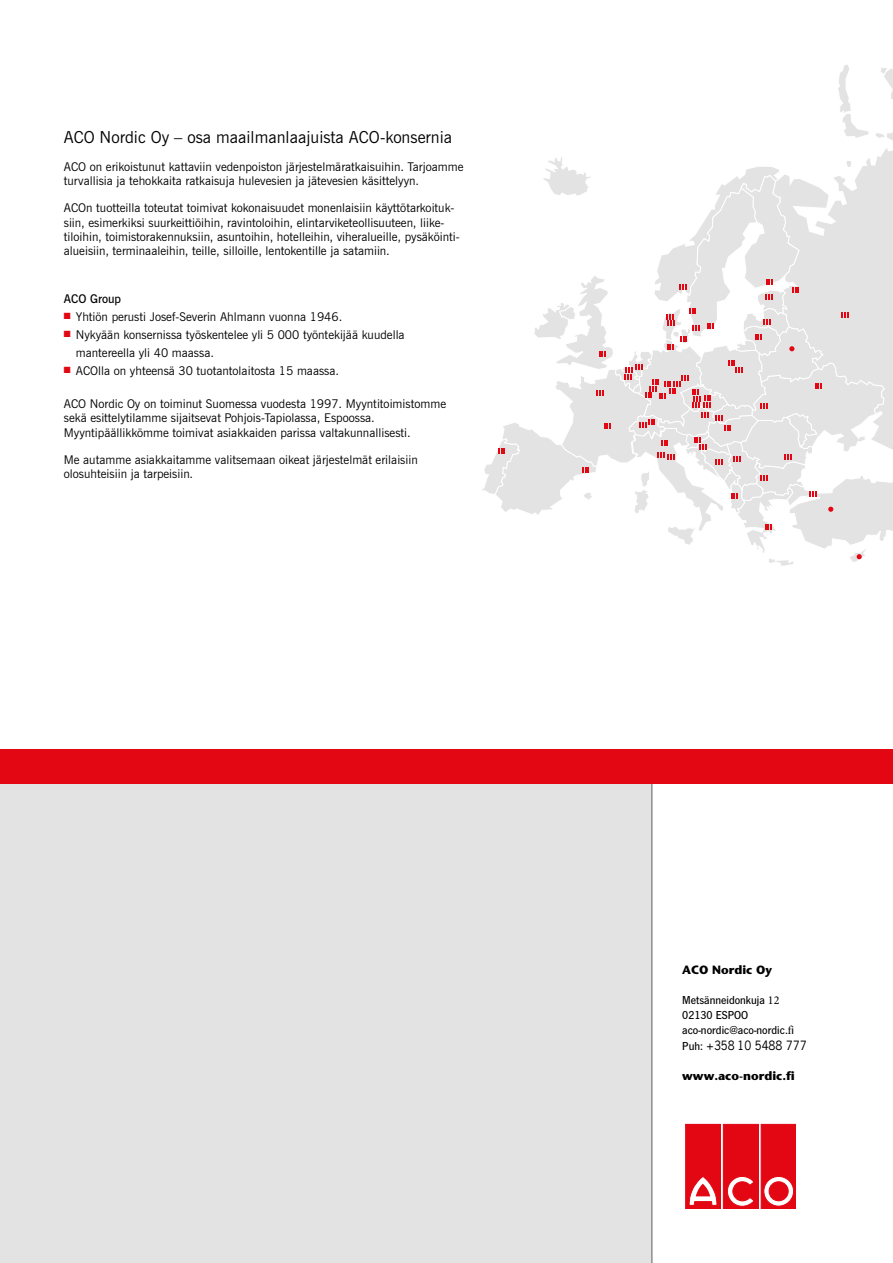
<style>
.page{position:relative;width:893px;height:1263px;background:#fff}
.page>*{position:absolute;margin:0;border:0;box-sizing:border-box;transform-origin:0 0}
.t1{font:16.5px "News Gothic BT";color:#000}
.t2{font:12px/14.4px "News Gothic BT";color:#000}
.t3{font:500 12px/15.1px "News Gothic TOT";color:#000}
.t4{font:700 12px "Stone Sans";color:#000}
.t5{font:12px "News Gothic";color:#000}
.t6{font:600 12px "News Gothic BT";color:#000}
.s1{color:#e30613}
.s2{font-family:"Minion Pro";font-weight:400}
.s3{font-family:"News Gothic TOT";font-weight:500}
</style>
<div class="page">
<div style="left:0;top:783px;width:652px;height:480px;background:#e3e3e3"></div>
<hr style="left:652px;top:783px;width:1px;height:480px;background:#706f6f">
<div style="left:0;top:749px;width:893px;height:34px;background:#e30613"></div>
<div style="left:686px;top:1124px;width:34px;height:85px;background:#e30613"></div>
<div style="left:685px;top:1124px;width:35px;height:85px;border:1px solid #e30613"></div>
<svg style="left:689px;top:1176px;width:28px;height:29px"></svg>
<div style="left:761px;top:1124px;width:34px;height:85px;background:#e30613"></div>
<svg style="left:764px;top:1176px;width:30px;height:30px"></svg>
<div style="left:764px;top:1176px;width:30px;height:30px;border:1px solid #e30613;border-radius:50%"></div>
<div style="left:769px;top:1182px;width:19px;height:19px;background:#e30613;border-radius:50%"></div>
<div style="left:769px;top:1181px;width:19px;height:20px;border:1px solid #e30613;border-radius:50%"></div>
<div style="left:723px;top:1124px;width:35px;height:85px;background:#e30613;border:1px solid #e30613"></div>
<svg style="left:727px;top:1176px;width:26px;height:30px"></svg>
<svg style="left:838px;top:65px;width:51px;height:73px"></svg>
<svg style="left:482px;top:155px;width:411px;height:411px"></svg>
<h1 class="t1" style="left:64px;top:128px;width:390px">ACO Nordic Oy – osa maailmanlaajuista ACO-konsernia</h1>
<p class="t2" style="left:64px;top:159px;width:401px">ACO on erikoistunut kattaviin vedenpoiston järjestelmäratkaisuihin. Tarjoamme turvallisia ja tehokkaita ratkaisuja hulevesien ja jätevesien käsittelyyn.</p>
<p class="t2" style="left:64px;top:201px;width:397px">ACOn tuotteilla toteutat toimivat kokonaisuudet monenlaisiin käyttötarkoituk&shy;siin, esimerkiksi suurkeittiöihin, ravintoloihin, elintarviketeollisuuteen, liike&shy;tiloihin, toimistorakennuksiin, asuntoihin, hotelleihin, viheralueille, pysäköinti&shy;alueisiin, terminaaleihin, teille, silloille, lentokentille ja satamiin.</p>
<p class="t6" style="left:64px;top:291px;width:59px">ACO Group</p>
<p class="t2" style="left:64px;top:309px;width:280px"><span class="s1">■</span> Yhtiön perusti Josef-Severin Ahlmann vuonna 1946.</p>
<p class="t2" style="left:76px;top:325px;width:330px;line-height:18px;text-indent:-12px"><span class="s1">■</span> Nykyään konsernissa työskentelee yli 5 000 työntekijää kuudella mantereella yli 40 maassa.</p>
<p class="t2" style="left:64px;top:363px;width:277px"><span class="s1">■</span> ACOlla on yhteensä 30 tuotantolaitosta 15 maassa.</p>
<p class="t2" style="left:64px;top:396px;width:384px">ACO Nordic Oy on toiminut Suomessa vuodesta 1997. Myyntitoimistomme sekä esittelytilamme sijaitsevat Pohjois-Tapiolassa, Espoossa.<br>Myyntipäällikkömme toimivat asiakkaiden parissa valtakunnallisesti.</p>
<p class="t2" style="left:64px;top:452px;width:356px">Me autamme asiakkaitamme valitsemaan oikeat järjestelmät erilaisiin olosuhteisiin ja tarpeisiin.</p>
<p class="t4" style="left:682px;top:962px;width:91px">ACO Nordic Oy</p>
<p class="t3" style="left:682px;top:992px;width:113px">Metsänneidonkuja <span class="s2">12<br></span>02130 ESPOO aco-nordic@aco-nordic.<span class="s2">f</span>i</p>
<p class="t5" style="left:682px;top:1037px;width:126px"><span class="s3">Puh:</span> +358 10 5488 777</p>
<p class="t4" style="left:682px;top:1068px;width:114px">www.aco-nordic.fi</p>
</div>
